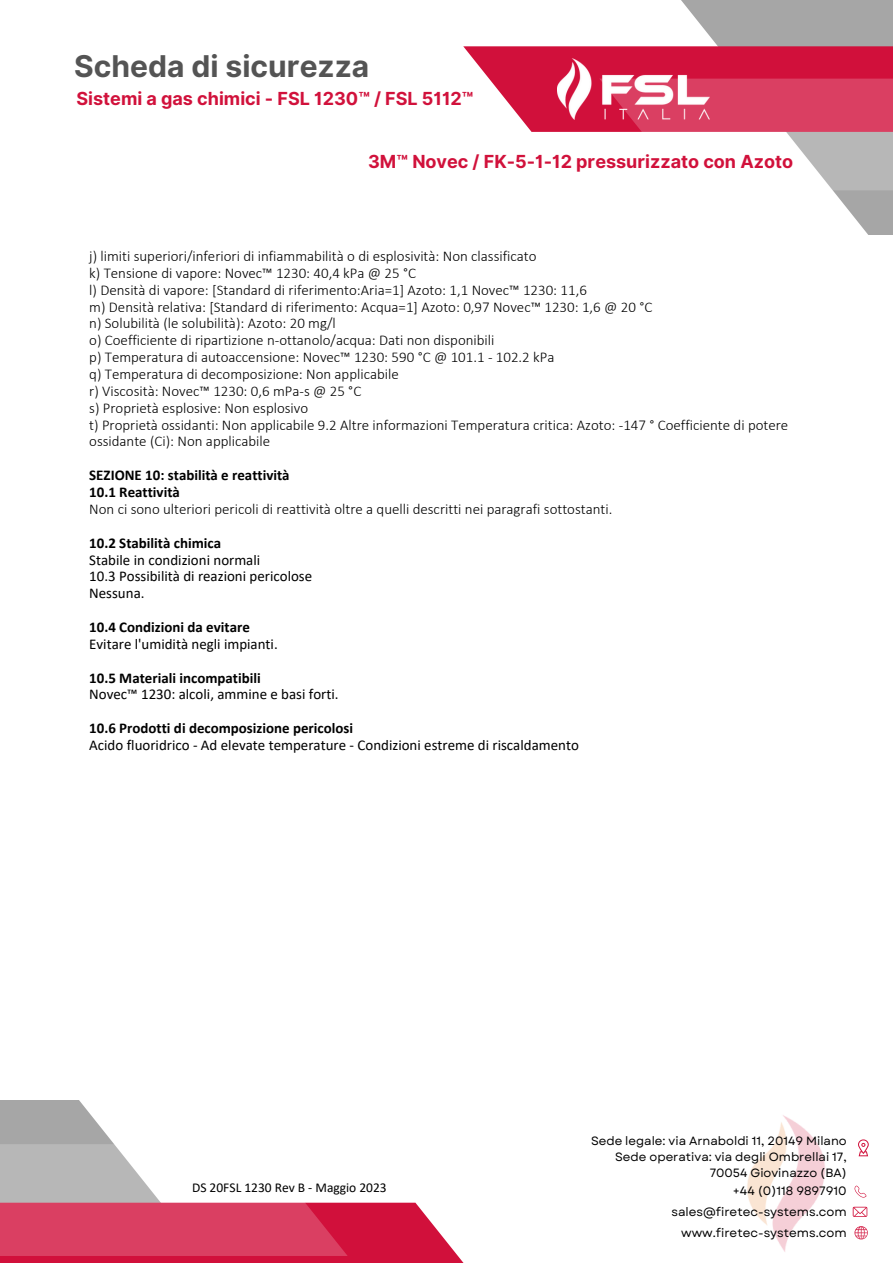
<style>
.page{position:relative;width:893px;height:1264px;background:#fff}
.page>*{position:absolute;margin:0;border:0;box-sizing:border-box;transform-origin:0 0}
.t1{font:700 30px "Inter";color:#545454}
.t2{font:700 18px "Inter";color:#d1113b}
.t3{font:300 15px/16.8px "Calibri";color:#000}
.t4{font:15px "Calibri";color:#000}
.t5{font:700 15px "Calibri";color:#000}
.t6{font:13.5px "Calibri";color:#000}
.t7{font:12.15px "Garet";color:#000}
.t8{font:12px/16px "Garet";color:#000;text-align:right}
</style>
<div class="page">
<svg style="left:681px;top:0;width:211px;height:234px;fill:#a6a6a6"></svg>
<svg style="left:463px;top:46px;width:429px;height:144px"></svg>
<svg style="left:0;top:1100px;width:114px;height:44px;fill:#a6a6a6"></svg>
<svg style="left:0;top:1144px;width:463px;height:118px"></svg>
<img style="left:747px;top:1115px;width:78px;height:137px">
<svg style="left:858px;top:1139px;width:10px;height:17px"></svg>
<svg style="left:854px;top:1185px;width:12px;height:12px"></svg>
<svg style="left:852px;top:1206px;width:15px;height:10px"></svg>
<svg style="left:854px;top:1226px;width:13px;height:13px"></svg>
<img style="left:557px;top:59px;width:152px;height:61px">
<p class="t1" style="left:74px;top:48px;width:296px">Scheda di sicurezza</p>
<p class="t2" style="left:76px;top:88px;width:398px">Sistemi a gas chimici - FSL 1230™ / FSL 5112™</p>
<p class="t2" style="left:368px;top:150px;width:426px">3M™ Novec / FK-5-1-12 pressurizzato con Azoto</p>
<p class="t3" style="left:89px;top:249px;width:449px">j) limiti superiori/inferiori di infiammabilità o di esplosività: Non classificato</p>
<p class="t3" style="left:89px;top:265px;width:328px">k) Tensione di vapore: Novec™ 1230: 40,4 kPa @ 25 °C</p>
<p class="t3" style="left:89px;top:282px;width:499px">l) Densità di vapore: [Standard di riferimento:Aria=1] Azoto: 1,1 Novec™ 1230: 11,6</p>
<p class="t3" style="left:89px;top:299px;width:564px">m) Densità relativa: [Standard di riferimento: Acqua=1] Azoto: 0,97 Novec™ 1230: 1,6 @ 20 °C</p>
<p class="t3" style="left:89px;top:316px;width:248px">n) Solubilità (le solubilità): Azoto: 20 mg/l</p>
<p class="t3" style="left:89px;top:333px;width:406px">o) Coefficiente di ripartizione n-ottanolo/acqua: Dati non disponibili</p>
<p class="t3" style="left:89px;top:350px;width:466px">p) Temperatura di autoaccensione: Novec™ 1230: 590 °C @ 101.1 - 102.2 kPa</p>
<p class="t3" style="left:89px;top:367px;width:311px">q) Temperatura di decomposizione: Non applicabile</p>
<p class="t3" style="left:89px;top:384px;width:273px">r) Viscosità: Novec™ 1230: 0,6 mPa-s @ 25 °C</p>
<p class="t3" style="left:89px;top:400px;width:220px">s) Proprietà esplosive: Non esplosivo</p>
<p class="t3" style="left:89px;top:417px;width:700px">t) Proprietà ossidanti: Non applicabile 9.2 Altre informazioni Temperatura critica: Azoto: -147 ° Coefficiente di potere ossidante (Ci): Non applicabile</p>
<p class="t5" style="left:89px;top:469px;width:202px">SEZIONE 10: stabilità e reattività</p>
<p class="t5" style="left:89px;top:486px;width:92px">10.1 Reattività</p>
<p class="t3" style="left:89px;top:502px;width:524px">Non ci sono ulteriori pericoli di reattività oltre a quelli descritti nei paragrafi sottostanti.</p>
<p class="t5" style="left:89px;top:536px;width:133px">10.2 Stabilità chimica</p>
<p class="t4" style="left:89px;top:553px;width:172px">Stabile in condizioni normali</p>
<p class="t4" style="left:89px;top:570px;width:224px">10.3 Possibilità di reazioni pericolose</p>
<p class="t4" style="left:89px;top:587px;width:57px">Nessuna.</p>
<p class="t5" style="left:89px;top:620px;width:162px">10.4 Condizioni da evitare</p>
<p class="t4" style="left:89px;top:637px;width:190px">Evitare l'umidità negli impianti.</p>
<p class="t5" style="left:89px;top:671px;width:173px">10.5 Materiali incompatibili</p>
<p class="t4" style="left:89px;top:688px;width:251px">Novec™ 1230: alcoli, ammine e basi forti.</p>
<p class="t5" style="left:89px;top:722px;width:265px">10.6 Prodotti di decomposizione pericolosi</p>
<p class="t4" style="left:89px;top:738px;width:491px">Acido fluoridrico - Ad elevate temperature - Condizioni estreme di riscaldamento</p>
<p class="t6" style="left:192px;top:1181px;width:196px">DS 20FSL 1230 Rev B - Maggio 2023</p>
<p class="t8" style="left:591px;top:1132px;width:257px">Sede legale: via Arnaboldi 11, 20149 Milano</p>
<p class="t8" style="left:615px;top:1148px;width:233px">Sede operativa: via degli Ombrellai 17,<br>70054 Giovinazzo (BA)</p>
<p class="t7" style="left:733px;top:1181px;width:115px">+44 (0)118 9897910</p>
<p class="t7" style="left:671px;top:1202px;width:177px">sales@firetec-systems.com</p>
<p class="t7" style="left:681px;top:1223px;width:167px">www.firetec-systems.com</p>
</div>
